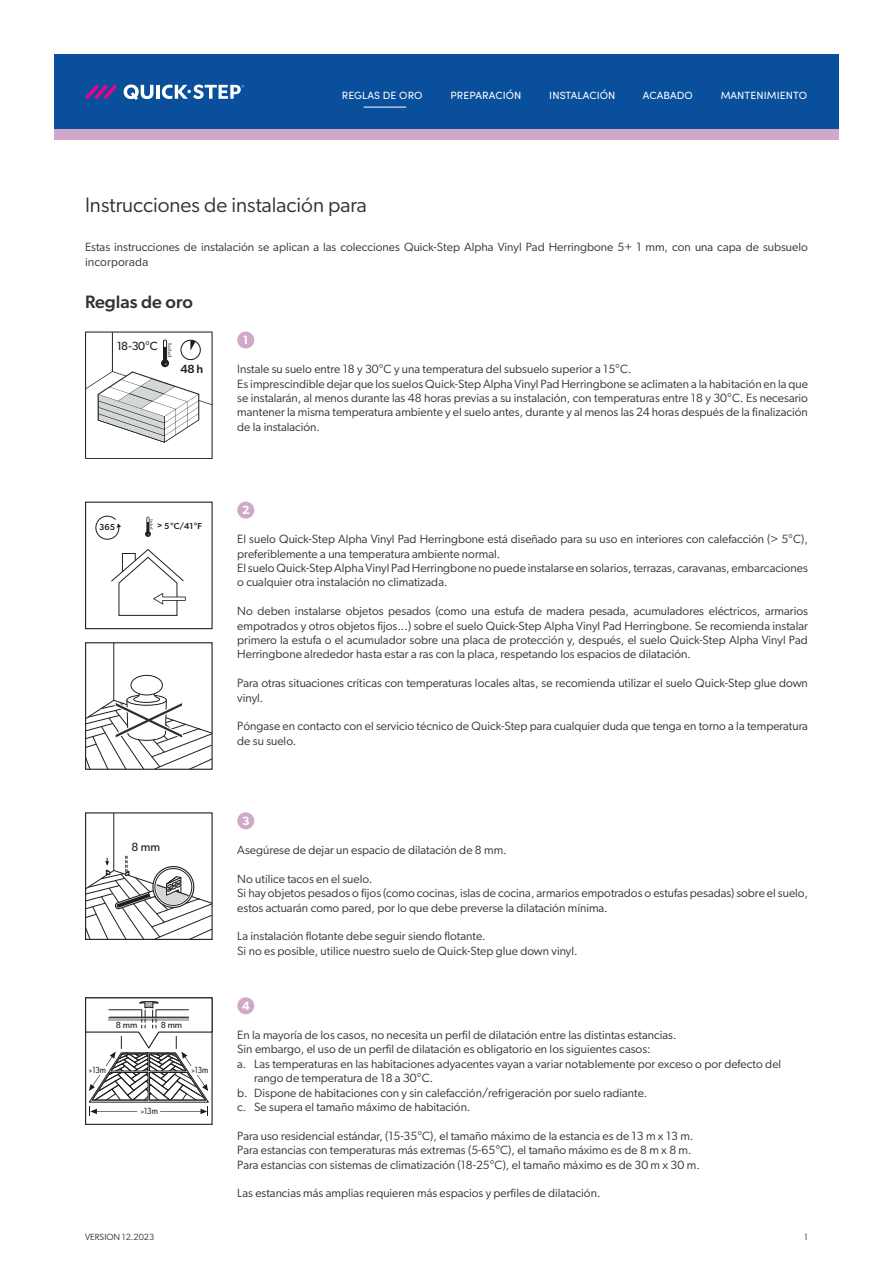
<style>
.page{position:relative;width:893px;height:1263px;background:#fff}
.page>*{position:absolute;margin:0;border:0;box-sizing:border-box;transform-origin:0 0}
.t1{font:21px "Gibson";color:#2f3333}
.t2{font:500 18px "Gibson";color:#2f3333}
.t3{font:12px/14.4px "Gibson";color:#2f3333}
.t4{font:12px "Proxima Nova";color:#2f3333}
.t5{font:600 12px "Gibson";color:#fff}
.t6{font:11.85px "Gibson";color:#040506}
.t7{font:500 11.85px "Gibson";color:#040506}
.t8{font:10.5px "Sofia Pro";letter-spacing:.01em;color:#fff}
.t9{font:9px "Gibson";color:#2f3333}
.t10{font:8.85px "Gibson";color:#040506;scale:.85 1}
.t11{font:8.85px "Gibson";color:#040506}
.t12{font:500 8.7px "Gibson";color:#040506}
.s1{font-weight:600;font-size:7.65px}
.s2{font-weight:500;font-size:6px}
</style>
<div class="page">
<div style="left:54px;top:54px;width:785px;height:75px;background:#0a4f9c"></div>
<div style="left:54px;top:129px;width:785px;height:11px;background:#d0a8ca"></div>
<svg style="left:85px;top:84px;width:32px;height:15px"></svg>
<svg style="left:124px;top:85px;width:29px;height:15px"></svg>
<hr style="left:156px;top:85px;width:4px;height:14px;background:#fff">
<svg style="left:162px;top:85px;width:82px;height:14px"></svg>
<svg style="left:85px;top:331px;width:128px;height:128px"></svg>
<hr style="left:112px;top:333px;width:1px;height:38px;background:#040506">
<div style="left:85px;top:502px;width:128px;height:127px;border:1px solid #040506"></div>
<svg style="left:95px;top:515px;width:26px;height:25px"></svg>
<svg style="left:145px;top:517px;width:8px;height:20px"></svg>
<svg style="left:111px;top:549px;width:75px;height:67px"></svg>
<hr style="left:113px;top:643px;width:1px;height:57px;background:#040506">
<div style="left:131px;top:675px;width:32px;height:20px;border:1px solid #040506;border-radius:50%"></div>
<svg style="left:85px;top:692px;width:128px;height:78px"></svg>
<hr style="left:113px;top:813px;width:1px;height:57px;background:#040506">
<svg style="left:85px;top:856px;width:128px;height:84px"></svg>
<svg style="left:85px;top:997px;width:128px;height:119px"></svg>
<div style="left:237px;top:331px;width:17px;height:18px;background:#d0a8ca;border-radius:50%"></div>
<div style="left:237px;top:502px;width:17px;height:17px;background:#d0a8ca;border-radius:50%"></div>
<div style="left:237px;top:812px;width:17px;height:17px;background:#d0a8ca;border-radius:50%"></div>
<div style="left:237px;top:997px;width:17px;height:17px;background:#d0a8ca;border-radius:50%"></div>
<hr style="left:364px;top:107px;width:42px;height:1px;background:#fff">
<p class="t8" style="left:342px;top:87px;width:82px">REGLAS DE ORO</p>
<p class="t8" style="left:450px;top:87px;width:73px">PREPARACIÓN</p>
<p class="t8" style="left:549px;top:87px;width:68px">INSTALACIÓN</p>
<p class="t8" style="left:643px;top:87px;width:52px">ACABADO</p>
<p class="t8" style="left:721px;top:87px;width:88px">MANTENIMIENTO</p>
<h1 class="t1" style="left:85px;top:192px;width:283px">Instrucciones de instalación para</h1>
<p class="t3" style="left:85px;top:240px;width:724px">Estas instrucciones de instalación se aplican a las colecciones Quick-Step Alpha Vinyl Pad Herringbone 5+ 1 mm, con una capa de subsuelo</p>
<p class="t4" style="left:85px;top:253px;width:65px">incorporada</p>
<h2 class="t2" style="left:85px;top:291px;width:109px">Reglas de oro</h2>
<p class="t6" style="left:117px;top:338px;width:43px">18-30°C</p>
<p class="t7" style="left:180px;top:362px;width:24px">48 h</p>
<p class="t5" style="left:243px;top:333px;width:7px">1</p>
<p class="t3" style="left:237px;top:362px;width:572px">Instale su suelo entre 18 y 30°C y una temperatura del subsuelo superior a 15°C.<br>Es imprescindible dejar que los suelos Quick-Step Alpha Vinyl Pad Herringbone se aclimaten a la habitación en la que se instalarán, al menos durante las 48 horas previas a su instalación, con temperaturas entre 18 y 30°C. Es necesario mantener la misma temperatura ambiente y el suelo antes, durante y al menos las 24 horas después de la finalización de la instalación.</p>
<p class="t12" style="left:99px;top:522px;width:17px">365</p>
<p class="t12" style="left:157px;top:521px;width:46px"><span class="s1">&gt;</span> 5°C/41°F</p>
<p class="t6" style="left:131px;top:840px;width:30px">8 mm</p>
<p class="t11" style="left:116px;top:1020px;width:23px">8 mm</p>
<p class="t11" style="left:161px;top:1020px;width:23px">8 mm</p>
<p class="t10" style="left:89px;top:1064px;width:22px"><span class="s2">&gt;</span>13m</p>
<p class="t10" style="left:191px;top:1064px;width:22px"><span class="s2">&gt;</span>13m</p>
<p class="t10" style="left:141px;top:1105px;width:22px"><span class="s2">&gt;</span>13m</p>
<p class="t5" style="left:242px;top:503px;width:9px">2</p>
<p class="t3" style="left:237px;top:532px;width:572px">El suelo Quick-Step Alpha Vinyl Pad Herringbone está diseñado para su uso en interiores con calefacción (&gt; 5°C), preferiblemente a una temperatura ambiente normal.<br>El suelo Quick-Step Alpha Vinyl Pad Herringbone no puede instalarse en solarios, terrazas, caravanas, embarcaciones o cualquier otra instalación no climatizada.</p>
<p class="t3" style="left:237px;top:604px;width:572px;text-align:justify">No deben instalarse objetos pesados (como una estufa de madera pesada, acumuladores eléctricos, armarios empotrados y otros objetos fijos...) sobre el suelo Quick-Step Alpha Vinyl Pad Herringbone. Se recomienda instalar primero la estufa o el acumulador sobre una placa de protección y, después, el suelo Quick-Step Alpha Vinyl Pad Herringbone alrededor hasta estar a ras con la placa, respetando los espacios de dilatación.</p>
<p class="t3" style="left:237px;top:676px;width:572px">Para otras situaciones críticas con temperaturas locales altas, se recomienda utilizar el suelo Quick-Step glue down vinyl.</p>
<p class="t3" style="left:237px;top:719px;width:572px">Póngase en contacto con el servicio técnico de Quick-Step para cualquier duda que tenga en torno a la temperatura de su suelo.</p>
<p class="t5" style="left:242px;top:813px;width:9px">3</p>
<p class="t3" style="left:237px;top:842px;width:271px">Asegúrese de dejar un espacio de dilatación de 8 mm.</p>
<p class="t3" style="left:237px;top:871px;width:572px">No utilice tacos en el suelo.<br>Si hay objetos pesados o fijos (como cocinas, islas de cocina, armarios empotrados o estufas pesadas) sobre el suelo, estos actuarán como pared, por lo que debe preverse la dilatación mínima.</p>
<p class="t3" style="left:237px;top:929px;width:342px">La instalación flotante debe seguir siendo flotante.<br>Si no es posible, utilice nuestro suelo de Quick-Step glue down vinyl.</p>
<p class="t5" style="left:242px;top:998px;width:9px">4</p>
<p class="t3" style="left:237px;top:1027px;width:441px">En la mayoría de los casos, no necesita un perfil de dilatación entre las distintas estancias.</p>
<p class="t3" style="left:237px;top:1042px;width:415px">Sin embargo, el uso de un perfil de dilatación es obligatorio en los siguientes casos:</p>
<p class="t3" style="left:237px;top:1056px;width:545px">a. Las temperaturas en las habitaciones adyacentes vayan a variar notablemente por exceso o por defecto del</p>
<p class="t3" style="left:254px;top:1071px;width:180px">rango de temperatura de 18 a 30°C.</p>
<p class="t3" style="left:237px;top:1085px;width:412px">b. Dispone de habitaciones con y sin calefacción/refrigeración por suelo radiante.</p>
<p class="t3" style="left:237px;top:1099px;width:235px">c. Se supera el tamaño máximo de habitación.</p>
<p class="t3" style="left:237px;top:1128px;width:464px">Para uso residencial estándar, (15-35°C), el tamaño máximo de la estancia es de 13 m x 13 m.<br>Para estancias con temperaturas más extremas (5-65°C), el tamaño máximo es de 8 m x 8 m.<br>Para estancias con sistemas de climatización (18-25°C), el tamaño máximo es de 30 m x 30 m.</p>
<p class="t3" style="left:237px;top:1186px;width:365px">Las estancias más amplias requieren más espacios y perfiles de dilatación.</p>
<p class="t9" style="left:85px;top:1231px;width:71px">VERSION 12.2023</p>
<p class="t9" style="left:804px;top:1231px;width:5px">1</p>
</div>
